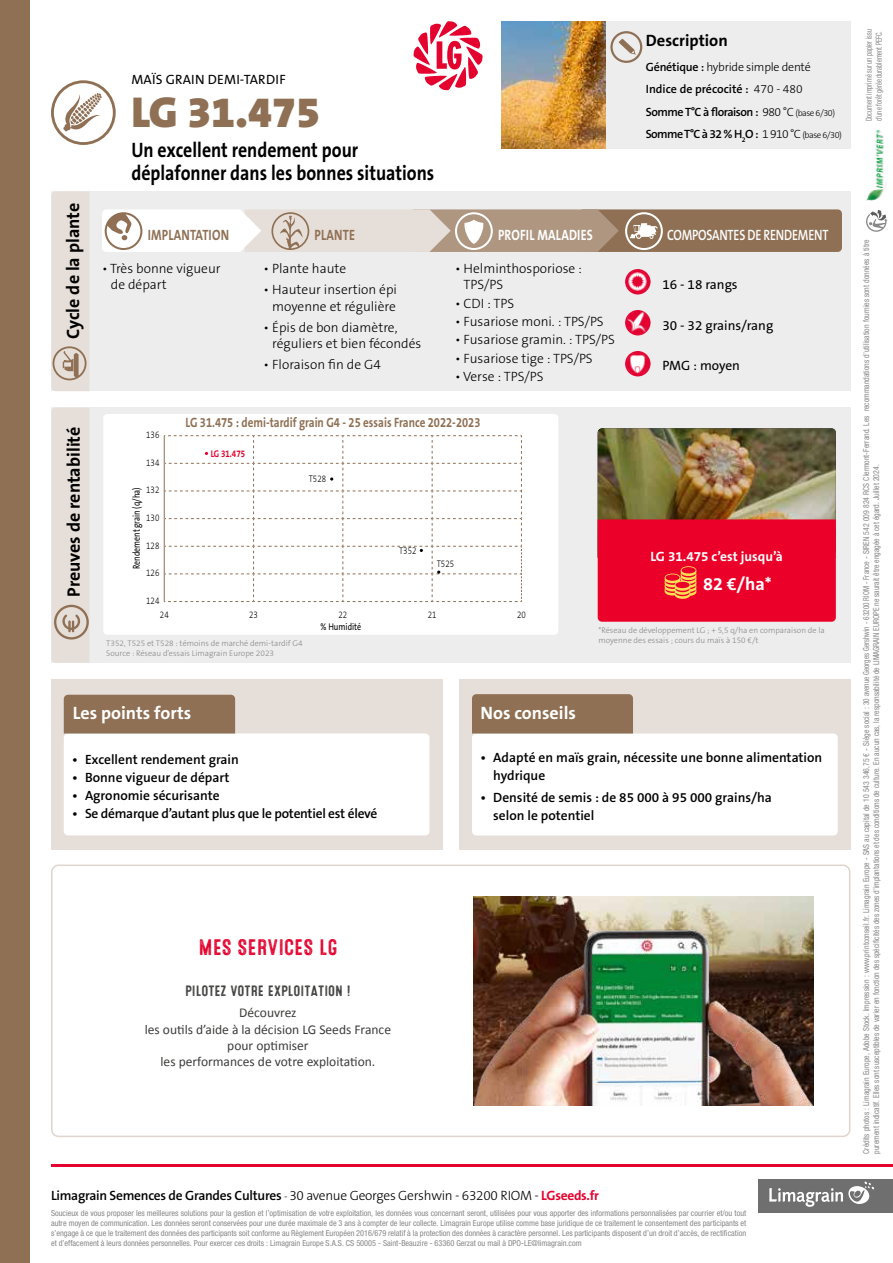
<style>
.page{position:relative;width:893px;height:1263px;background:#fff}
.page>*{position:absolute;margin:0;border:0;box-sizing:border-box;transform-origin:0 0}
.t1{font:900 43.5px "The Sans B W9";color:#8f7054}
.t2{font:22.5px "Microbrew Three";color:#e4032e}
.t3{font:700 21px/22.5px "The Sans B W7";color:#000;scale:.85 1}
.t4{font:700 18px "The Sans B W7";color:#000}
.t5{font:700 18px "The Sans B W7";color:#fff}
.t6{font:700 16.5px "The Sans B W7";color:#000}
.t7{font:15px "Microbrew Three";color:#3c3c3b}
.t8{font:600 15px "The Sans B W6";letter-spacing:-.015em;color:#fff;scale:.8 1}
.t9{font:700 15px "The Sans B W7";letter-spacing:.015em;color:#8f7054;scale:.8 1}
.t10{font:700 15px "The Sans B W7";letter-spacing:.015em;color:#fff;scale:.8 1}
.t11{font:700 13.65px "The Sans B W7";color:#8f7054;scale:.82 1}
.t12{font:300 13.5px/16.2px "The Sans B W3";color:#000}
.t13{font:600 13.5px/18px "The Sans B W6";color:#000}
.t14{font:600 13.5px "The Sans B W6";letter-spacing:-.02em;color:#000}
.t15{font:13.5px/16.2px "Calibri";color:#3c3c3b;text-align:center}
.t16{font:13.5px "The Sans B W5 Plain";color:#000}
.t17{font:700 13.5px "The Sans B W7";color:#fff}
.t18{font:600 12px/22.2px "The Sans B W6";letter-spacing:-.04em;color:#000}
.t19{font:300 12px "The Sans B W3";letter-spacing:-.02em;color:#000}
.t20{font:10.05px "The Sans B W5 Plain";color:#000;scale:.78 1}
.t21{font:300 9.75px "The Sans B W3";color:#000;scale:.82 1}
.t22{font:9.75px "The Sans B W5 Plain";color:#000;scale:.82 1}
.t23{font:700 9.75px "The Sans B W7";color:#e4032e;scale:.82 1}
.t24{font:condensed 8.25px/9.9px "Helvetica Neue LT Std";color:#878787;text-align:justify}
.t25{font:condensed 8.25px/9.9px "Helvetica Neue LT Std";color:#878787;scale:.94 1}
.t26{font:300 8.25px/9.9px "The Sans B W3";color:#878787}
.t27{font:condensed 8.25px/9.9px "Helvetica Neue LT Std";color:#878787;scale:.8 1}
.s1{font-family:"The Sans B W6";font-weight:600}
.s2{font-family:"The Sans B W3";font-weight:300}
.s3{font-family:"The Sans B W3";font-weight:300;font-size:9px}
.s4{font-family:"The Sans B W3";font-weight:300;font-size:10.5px}
.s5{font-family:"The Sans B W7";font-weight:700;color:#e4032e}
</style>
<div class="page">
<div style="left:51px;top:407px;width:799px;height:256px;background:#ededed"></div>
<div style="left:51px;top:191px;width:799px;height:200px;background:#ededed"></div>
<svg style="left:51px;top:80px;width:65px;height:65px"></svg>
<div style="left:0;top:0;width:30px;height:1263px;background:#8f7054"></div>
<div style="left:51px;top:679px;width:391px;height:170px;background:#e6ded8"></div>
<div style="left:459px;top:679px;width:391px;height:171px;background:#e6ded8"></div>
<div style="left:64px;top:733px;width:365px;height:102px;background:#fff;border-radius:4px"></div>
<div style="left:472px;top:733px;width:366px;height:102px;background:#fff;border-radius:4px"></div>
<div style="left:472px;top:694px;width:161px;height:39px;background:#8f7054"></div>
<div style="left:64px;top:695px;width:171px;height:38px;background:#8f7054"></div>
<svg style="left:102px;top:209px;width:740px;height:43px;background:#c3b2a3"></svg>
<img style="left:625px;top:269px;width:26px;height:26px;border-radius:13px">
<img style="left:625px;top:310px;width:26px;height:25px;border-radius:13px">
<img style="left:625px;top:351px;width:26px;height:25px;border-radius:13px">
<svg style="left:51px;top:191px;width:38px;height:200px;background:#e1d8d1"></svg>
<svg style="left:51px;top:408px;width:38px;height:255px;background:#e2dad3"></svg>
<div style="left:596px;top:21px;width:254px;height:128px;background:#ededed"></div>
<img style="left:502px;top:21px;width:104px;height:128px">
<svg style="left:610px;top:31px;width:32px;height:32px"></svg>
<svg style="left:413px;top:21px;width:70px;height:70px"></svg>
<div style="left:103px;top:414px;width:455px;height:221px;background:#fff;border-radius:4px"></div>
<img style="left:598px;top:428px;width:238px;height:194px">
<svg style="left:164px;top:435px;width:358px;height:167px"></svg>
<div style="left:758px;top:1179px;width:135px;height:33px;background:#706f6f"></div>
<svg style="left:769px;top:1181px;width:105px;height:26px"></svg>
<hr style="left:51px;top:1164px;width:842px;height:3px;background:#e4032e">
<img style="left:866px;top:130px;width:20px;height:71px">
<svg style="left:866px;top:210px;width:21px;height:22px"></svg>
<div style="left:51px;top:864px;width:799px;height:273px;border:2px solid #dfd5cd;border-radius:7px"></div>
<img style="left:473px;top:896px;width:340px;height:209px">
<h3 class="t4" style="left:61px;top:338px;width:137px;rotate:-90deg">Cycle de la plante</h3>
<h3 class="t4" style="left:62px;top:597px;width:172px;rotate:-90deg">Preuves de rentabilité</h3>
<h3 class="t16" style="left:131px;top:71px;width:156px">MAÏS GRAIN DEMI-TARDIF</h3>
<h1 class="t1" style="left:131px;top:85px;width:190px">LG 31.475</h1>
<h3 class="t3" style="left:131px;top:139px;width:358px">Un excellent rendement pour déplafonner dans les bonnes situations</h3>
<h3 class="t6" style="left:646px;top:30px;width:83px">Description</h3>
<h3 class="t19" style="left:646px;top:59px;width:166px"><span class="s1">Génétique :</span> hybride simple denté</h3>
<h3 class="t18" style="left:646px;top:78px;width:198px">Indice de précocité : <span class="s2">470 - 480<br></span>Somme T°C à floraison : <span class="s2">980 °C</span> <span class="s3">(base 6/30)<br></span>Somme T°C à 32 % H<sub>2</sub>O : <span class="s2">1 910 °C</span> <span class="s3">(base 6/30)</span></h3>
<h3 class="t9" style="left:148px;top:225px;width:103px">IMPLANTATION</h3>
<h3 class="t9" style="left:315px;top:225px;width:52px">PLANTE</h3>
<h3 class="t10" style="left:498px;top:225px;width:120px">PROFIL MALADIES</h3>
<h3 class="t8" style="left:667px;top:225px;width:203px">COMPOSANTES DE RENDEMENT</h3>
<h3 class="t12" style="left:111px;top:260px;width:111px;text-indent:-9px">• Très bonne vigueur de départ</h3>
<h3 class="t12" style="left:264px;top:260px;width:84px">• Plante haute</h3>
<h3 class="t12" style="left:464px;top:260px;width:120px;text-indent:-9px">• Helminthosporiose :<br>TPS/PS</h3>
<h3 class="t12" style="left:455px;top:295px;width:61px">• CDI : TPS</h3>
<h3 class="t12" style="left:455px;top:313px;width:150px">• Fusariose moni. : TPS/PS</h3>
<h3 class="t12" style="left:455px;top:332px;width:161px">• Fusariose gramin. : TPS/PS</h3>
<h3 class="t12" style="left:455px;top:350px;width:139px">• Fusariose tige : TPS/PS</h3>
<h3 class="t12" style="left:455px;top:368px;width:90px">• Verse : TPS/PS</h3>
<h3 class="t16" style="left:662px;top:275px;width:77px">16 - 18 rangs</h3>
<h3 class="t16" style="left:662px;top:316px;width:112px">30 - 32 grains/rang</h3>
<h3 class="t16" style="left:662px;top:357px;width:79px">PMG : moyen</h3>
<h3 class="t12" style="left:264px;top:282px;width:135px;text-align:center">• Hauteur insertion épi moyenne et régulière</h3>
<h3 class="t12" style="left:272px;top:319px;width:151px;text-indent:-9px">• Épis de bon diamètre, réguliers et bien fécondés</h3>
<h3 class="t12" style="left:264px;top:357px;width:119px">• Floraison fin de G4</h3>
<p class="t21" style="left:146px;top:429px;width:18px">136</p>
<p class="t21" style="left:146px;top:456px;width:18px">134</p>
<p class="t21" style="left:146px;top:484px;width:18px">132</p>
<p class="t21" style="left:146px;top:511px;width:18px">130</p>
<p class="t21" style="left:146px;top:539px;width:18px">128</p>
<p class="t21" style="left:146px;top:567px;width:18px">126</p>
<p class="t21" style="left:146px;top:594px;width:18px">124</p>
<p class="t20" style="left:130px;top:569px;width:106px;rotate:-90deg">Rendement grain (q/ha)</p>
<h3 class="t11" style="left:186px;top:413px;width:361px">LG 31.475 : demi-tardif grain G4 - 25 essais France 2022-2023</h3>
<p class="t23" style="left:211px;top:447px;width:44px">LG 31.475</p>
<p class="t21" style="left:309px;top:473px;width:23px">T528</p>
<p class="t21" style="left:399px;top:544px;width:23px">T352</p>
<p class="t21" style="left:437px;top:557px;width:23px">T525</p>
<p class="t21" style="left:160px;top:608px;width:12px">24</p>
<p class="t21" style="left:249px;top:608px;width:12px">23</p>
<p class="t21" style="left:339px;top:608px;width:12px">22</p>
<p class="t21" style="left:428px;top:608px;width:12px">21</p>
<p class="t21" style="left:517px;top:608px;width:12px">20</p>
<p class="t26" style="left:106px;top:638px;width:198px">T352, T525 et T528 : témoins de marché demi-tardif G4<br>Source : Réseau d’essais Limagrain Europe 2023</p>
<p class="t22" style="left:321px;top:620px;width:51px">% Humidité</p>
<h3 class="t17" style="left:650px;top:548px;width:134px">LG 31.475 c’est jusqu’à</h3>
<h3 class="t5" style="left:703px;top:572px;width:70px">82 €/ha*</h3>
<p class="t26" style="left:598px;top:625px;width:228px">*Réseau de développement LG ; + 5,5 q/ha en comparaison de la moyenne des essais ; cours du maïs à 150 €/t</p>
<h3 class="t5" style="left:73px;top:701px;width:120px">Les points forts</h3>
<h3 class="t13" style="left:72px;top:750px;width:168px">• Excellent rendement grain</h3>
<h3 class="t13" style="left:72px;top:768px;width:159px">• Bonne vigueur de départ</h3>
<h3 class="t13" style="left:72px;top:786px;width:149px">• Agronomie sécurisante</h3>
<h3 class="t14" style="left:72px;top:805px;width:306px">• Se démarque d’autant plus que le potentiel est élevé</h3>
<h2 class="t2" style="left:198px;top:934px;width:141px">MES SERVICES LG</h2>
<h3 class="t7" style="left:185px;top:982px;width:167px">PILOTEZ VOTRE EXPLOITATION !</h3>
<h3 class="t15" style="left:145px;top:1004px;width:248px">Découvrez<br>les outils d’aide à la décision LG Seeds France pour optimiser<br>les performances de votre exploitation.</h3>
<h3 class="t5" style="left:480px;top:701px;width:97px">Nos conseils</h3>
<h3 class="t13" style="left:493px;top:748px;width:331px;text-indent:-13px">• Adapté en maïs grain, nécessite une bonne alimentation hydrique</h3>
<h3 class="t13" style="left:493px;top:789px;width:280px;text-indent:-13px">• Densité de semis : de 85 000 à 95 000 grains/ha selon le potentiel</h3>
<h3 class="t14" style="left:51px;top:1187px;width:549px">Limagrain Semences de Grandes Cultures <span class="s4">-</span> <span class="s2">30 avenue Georges Gershwin - 63200 RIOM -</span> <span class="s5">LGseeds.fr</span></h3>
<p class="t24" style="left:51px;top:1208px;width:697px">Soucieux de vous proposer les meilleures solutions pour la gestion et l’optimisation de votre exploitation, les données vous concernant seront, utilisées pour vous apporter des informations personnalisées par courrier et/ou tout autre moyen de communication. Les données seront conservées pour une durée maximale de 3 ans à compter de leur collecte. Limagrain Europe utilise comme base juridique de ce traitement le consentement des participants et s’engage à ce que le traitement des données des participants soit conforme au Règlement Européen 2016/679 relatif à la protection des données à caractère personnel. Les participants disposent d’un droit d’accès, de rectification et d’effacement à leurs données personnelles. Pour exercer ces droits : Limagrain Europe S.A.S. CS 50005 - Saint-Beauzire - 63360 Gerzat ou mail à DPO-LE@limagrain.com</p>
<p class="t27" style="left:864px;top:121px;width:116px;rotate:-90deg">Document imprimé sur un papier issu d’une forêt gérée durablement PEFC.</p>
<p class="t25" style="left:861px;top:1154px;width:974px;rotate:-90deg">Crédits photos : Limagrain Europe, Adobe Stock. Impression : www.printconseil.fr. Limagrain Europe - SAS au capital de 10 543 346,75 € - Siège social : 30 avenue Georges Gershwin - 63200 RIOM - France - SIREN 542 009 824 RCS Clermont-Ferrand. Les recommandations d’utilisation fournies sont données à titre purement indicatif. Elles sont susceptibles de varier en fonction des spécificités des zones d’implantations et des conditions de culture. En aucun cas, la responsabilité de LIMAGRAIN EUROPE ne saurait être engagée à cet égard. Juillet 2024.</p>
</div>
